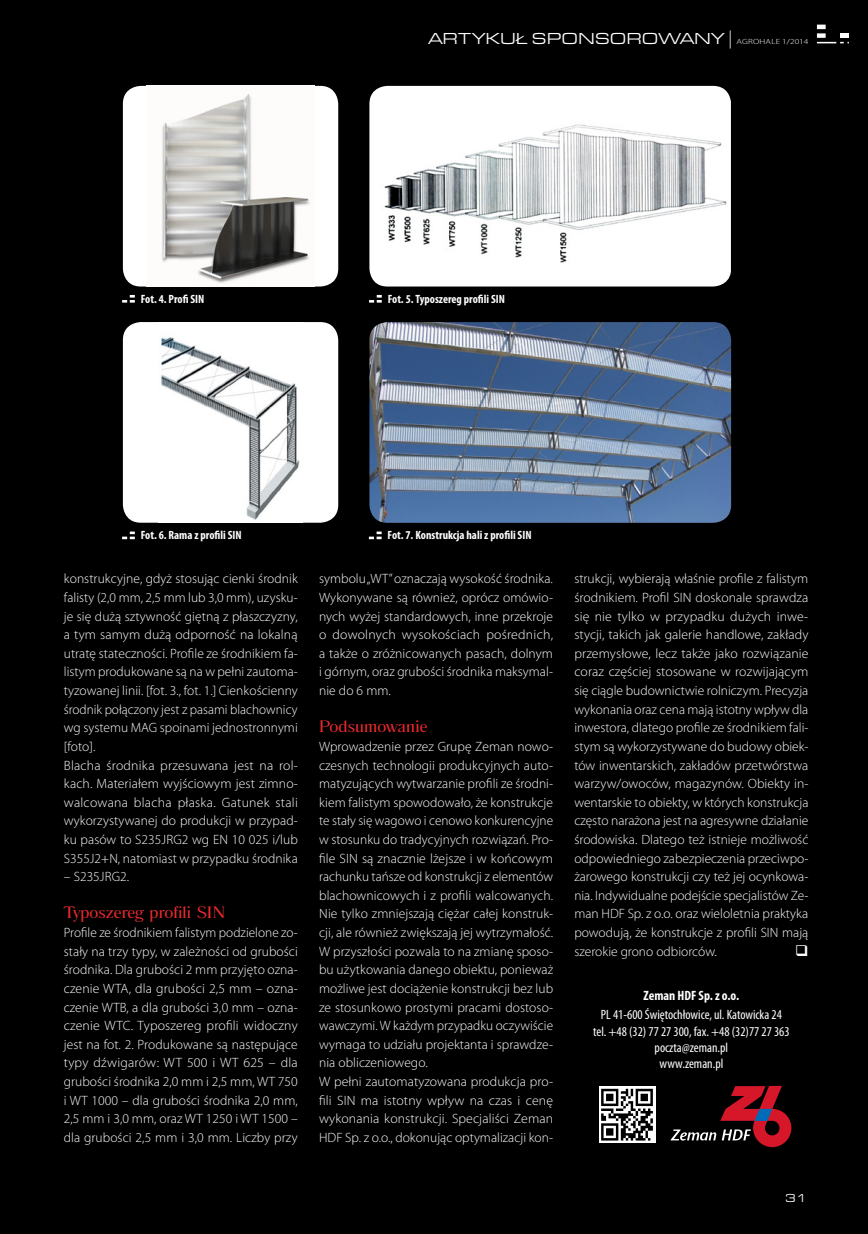
<style>
.page{position:relative;width:868px;height:1234px;background:#fff}
.page>*{position:absolute;margin:0;border:0;box-sizing:border-box;transform-origin:0 0}
.środtytuł{font:17.25px "Romana TCE Boo";letter-spacing:.005em;color:#ee292e;scale:1.1 1}
.t1{font:expanded 16.5px "Eurostile TCE";color:#fff}
.tekst{font:300 13.5px/18.6px "Myriad Pro";letter-spacing:.005em;color:#fff;text-align:justify}
.tabela_tekst{font:condensed 13.5px "Myriad Pro";color:#fff}
.tabela_nagłówek{font:700 condensed 13.5px "Myriad Pro";color:#fff}
.podpis{font:700 condensed 12px "Myriad Pro";color:#fff}
.t2{font:expanded 12px "Eurostile TCE";color:#fff}
.t3{font:300 7.5px "Myriad Pro";letter-spacing:.02em;color:#fff;scale:1.25 1}
.s1{font-family:"Myriad Pro";font-weight:300;font-stretch:normal;font-size:18px}
</style>
<div class="page">
<div style="left:0;top:0;width:867px;height:1233px;background:#000001"></div>
<svg style="left:816px;top:25px;width:32px;height:18px"></svg>
<div style="left:840px;top:33px;width:8px;height:5px;background:#fff"></div>
<svg style="left:670px;top:1085px;width:121px;height:61px"></svg>
<svg style="left:599px;top:1086px;width:56px;height:56px"></svg>
<svg style="left:601px;top:1088px;width:51px;height:52px"></svg>
<img style="left:369px;top:86px;width:361px;height:200px">
<div style="left:123px;top:86px;width:215px;height:200px;background:#fff;border-radius:18px"></div>
<img style="left:161px;top:94px;width:149px;height:190px">
<img style="left:369px;top:322px;width:362px;height:200px">
<div style="left:123px;top:322px;width:215px;height:200px;background:#fff;border-radius:18px"></div>
<img style="left:161px;top:337px;width:139px;height:183px">
<svg style="left:369px;top:531px;width:12px;height:8px"></svg>
<svg style="left:122px;top:531px;width:13px;height:8px"></svg>
<svg style="left:122px;top:295px;width:13px;height:7px"></svg>
<svg style="left:369px;top:295px;width:13px;height:7px"></svg>
<p class="t1" style="left:428px;top:30px;width:305px">ARTYKUŁ SPONSOROWANY <span class="s1">|</span></p>
<p class="t3" style="left:736px;top:37px;width:59px">AGROHALE 1/2014</p>
<p class="podpis" style="left:141px;top:291px;width:65px">Fot. 4. Profi SIN</p>
<p class="podpis" style="left:388px;top:291px;width:119px">Fot. 5. Typoszereg profili SIN</p>
<p class="podpis" style="left:141px;top:527px;width:102px">Fot. 6. Rama z profili SIN</p>
<p class="podpis" style="left:387px;top:527px;width:145px">Fot. 7. Konstrukcja hali z profili SIN</p>
<p class="tekst" style="left:64px;top:569px;width:235px">konstrukcyjne, gdyż stosując cienki środnik falisty (2,0 mm, 2,5 mm lub 3,0 mm), uzysku&shy;je się dużą sztywność giętną z płaszczyzny, a tym samym dużą odporność na lokalną utratę stateczności. Profile ze środnikiem fa&shy;listym produkowane są na w pełni zautoma&shy;tyzowanej linii. [fot. 3., fot. 1.] Cienkościenny środnik połączony jest z pasami blachownicy wg systemu MAG spoinami jednostronnymi [foto].</p>
<p class="tekst" style="left:64px;top:755px;width:235px">Blacha środnika przesuwana jest na rol&shy;kach. Materiałem wyjściowym jest zimno&shy;walcowana blacha płaska. Gatunek stali wykorzystywanej do produkcji w przypad&shy;ku pasów to S235JRG2 wg EN 10 025 i/lub S355J2+N, natomiast w przypadku środnika</p>
<p class="tekst" style="left:64px;top:867px;width:67px">– S235JRG2.</p>
<p class="środtytuł" style="left:64px;top:903px;width:149px">Typoszereg profili SIN</p>
<p class="tekst" style="left:64px;top:922px;width:235px">Profile ze środnikiem falistym podzielone zo&shy;stały na trzy typy, w zależności od grubości środnika. Dla grubości 2 mm przyjęto ozna&shy;czenie WTA, dla grubości 2,5 mm – ozna&shy;czenie WTB, a dla grubości 3,0 mm – ozna&shy;czenie WTC. Typoszereg profili widoczny jest na fot. 2. Produkowane są następujące typy dźwigarów: WT 500 i WT 625 – dla grubości środnika 2,0 mm i 2,5 mm, WT 750 i WT 1000 – dla grubości środnika 2,0 mm, 2,5 mm i 3,0 mm, oraz WT 1250 i WT 1500 – dla grubości 2,5 mm i 3,0 mm. Liczby przy</p>
<p class="tekst" style="left:319px;top:569px;width:235px">symbolu „WT” oznaczają wysokość środnika.<br>Wykonywane są również, oprócz omówio&shy;nych wyżej standardowych, inne przekroje o dowolnych wysokościach pośrednich, a także o zróżnicowanych pasach, dolnym i górnym, oraz grubości środnika maksymal&shy;nie do 6 mm.</p>
<p class="środtytuł" style="left:319px;top:717px;width:100px">Podsumowanie</p>
<p class="tekst" style="left:319px;top:736px;width:235px">Wprowadzenie przez Grupę Zeman nowo&shy;czesnych technologii produkcyjnych auto&shy;matyzujących wytwarzanie profili ze środni&shy;kiem falistym spowodowało, że konstrukcje te stały się wagowo i cenowo konkurencyjne w stosunku do tradycyjnych rozwiązań. Pro&shy;file SIN są znacznie lżejsze i w końcowym rachunku tańsze od konstrukcji z elementów blachownicowych i z profili walcowanych.<br>Nie tylko zmniejszają ciężar całej konstruk&shy;cji, ale również zwiększają jej wytrzymałość.<br>W przyszłości pozwala to na zmianę sposo&shy;bu użytkowania danego obiektu, ponieważ możliwe jest dociążenie konstrukcji bez lub ze stosunkowo prostymi pracami dostoso&shy;wawczymi. W każdym przypadku oczywiście wymaga to udziału projektanta i sprawdze&shy;nia obliczeniowego.</p>
<p class="tekst" style="left:319px;top:1071px;width:235px">W pełni zautomatyzowana produkcja pro&shy;fili SIN ma istotny wpływ na czas i cenę wykonania konstrukcji. Specjaliści Zeman HDF Sp. z o.o., dokonując optymalizacji kon-</p>
<p class="tekst" style="left:574px;top:569px;width:235px">strukcji, wybierają właśnie profile z falistym środnikiem. Profil SIN doskonale sprawdza się nie tylko w przypadku dużych inwe&shy;stycji, takich jak galerie handlowe, zakłady przemysłowe, lecz także jako rozwiązanie coraz częściej stosowane w rozwijającym się ciągle budownictwie rolniczym. Precyzja wykonania oraz cena mają istotny wpływ dla inwestora, dlatego profile ze środnikiem fali&shy;stym są wykorzystywane do budowy obiek&shy;tów inwentarskich, zakładów przetwórstwa warzyw/owoców, magazynów. Obiekty in&shy;wentarskie to obiekty, w których konstrukcja często narażona jest na agresywne działanie środowiska. Dlatego też istnieje możliwość odpowiedniego zabezpieczenia przeciwpo&shy;żarowego konstrukcji czy też jej ocynkowa&shy;nia. Indywidualne podejście specjalistów Ze&shy;man HDF Sp. z o.o. oraz wieloletnia praktyka powodują, że konstrukcje z profili SIN mają szerokie grono odbiorców.</p>
<p class="tabela_nagłówek" style="left:643px;top:987px;width:97px">Zeman HDF Sp. z o.o.</p>
<p class="tabela_tekst" style="left:600px;top:1006px;width:182px">PL 41-600 Świętochłowice, ul. Katowicka 24</p>
<p class="tabela_tekst" style="left:593px;top:1022px;width:198px">tel. +48 (32) 77 27 300, fax. +48 (32)77 27 363</p>
<p class="tabela_tekst" style="left:654px;top:1038px;width:75px">poczta@zeman.pl</p>
<p class="tabela_tekst" style="left:659px;top:1055px;width:65px">www.zeman.pl</p>
<p class="t2" style="left:785px;top:1191px;width:23px">31</p>
</div>
